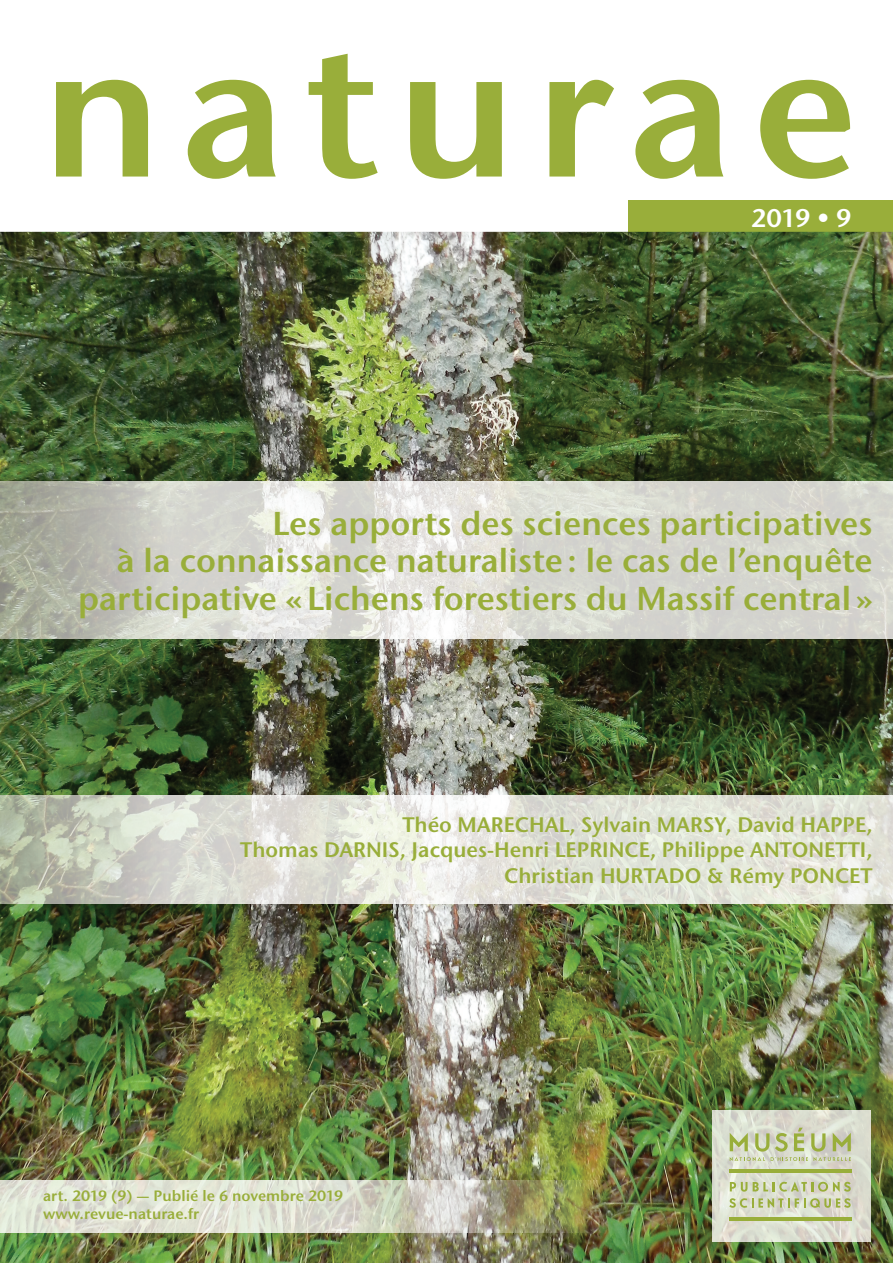
<style>
.page{position:relative;width:893px;height:1263px;background:#fff}
.page>*{position:absolute;margin:0;border:0;box-sizing:border-box;transform-origin:0 0}
.t1{font:600 189px "ITC Stone Sans";letter-spacing:.095em;color:#99ae3a}
.t2{font:600 33px/37.5px "ITC Stone Sans";color:#99ae3a;text-align:right}
.t3{font:600 25.5px "ITC Stone Sans";color:#fff}
.t4{font:600 21px/25.2px "ITC Stone Sans";color:#99ae3a;text-align:right}
.t5{font:600 15px/18px "ITC Stone Sans";color:#99ae3a}
</style>
<div class="page">
<div style="left:628px;top:201px;width:264px;height:34px;background:#99ae3a"></div>
<img style="left:1px;top:232px;width:891px;height:1031px">
<img style="left:1px;top:796px;width:891px;height:108px">
<img style="left:1px;top:481px;width:891px;height:158px">
<img style="left:712px;top:1111px;width:158px;height:130px">
<svg style="left:729px;top:1128px;width:121px;height:33px;background:#c9cfab"></svg>
<svg style="left:729px;top:1182px;width:121px;height:10px"></svg>
<svg style="left:729px;top:1198px;width:121px;height:10px"></svg>
<hr style="left:729px;top:1169px;width:122px;height:4px;background:#99ae3a">
<hr style="left:729px;top:1217px;width:122px;height:3px;background:#99ae3a">
<img style="left:1px;top:1181px;width:604px;height:51px">
<h1 class="t1" style="left:41px;top:38px;width:818px">naturae</h1>
<p class="t3" style="left:751px;top:208px;width:102px">2019 ● 9</p>
<p class="t2" style="left:78px;top:508px;width:796px">Les apports des sciences participatives<br>à la connaissance naturaliste : le cas de l’enquête participative « Lichens forestiers du Massif central »</p>
<p class="t4" style="left:240px;top:815px;width:634px">Théo MARECHAL, Sylvain MARSY, David HAPPE,<br>Thomas DARNIS, Jacques-Henri LEPRINCE, Philippe ANTONETTI,<br>Christian HURTADO &amp; Rémy PONCET</p>
<p class="t5" style="left:43px;top:1189px;width:302px">art. 2019 (9) — Publié le 6 novembre 2019 www.revue-naturae.fr</p>
</div>
